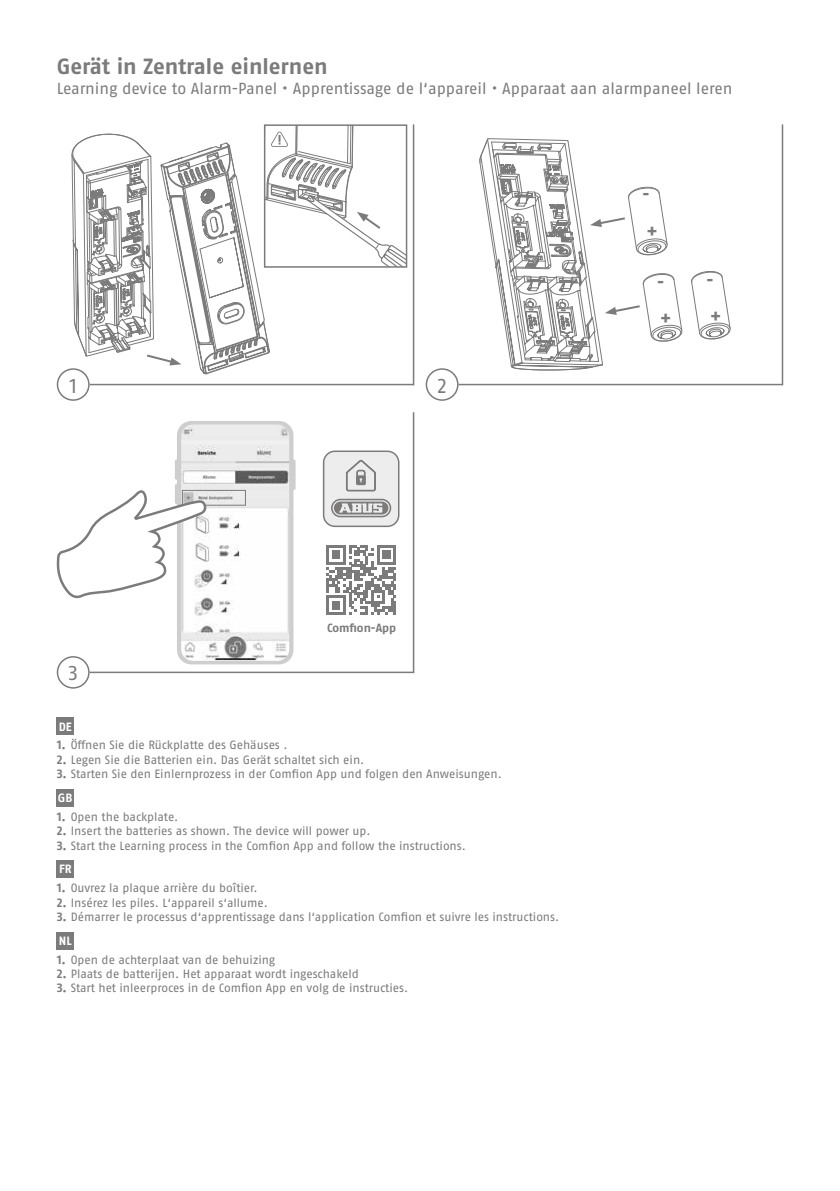
<style>
.page{position:relative;width:840px;height:1191px;background:#fff}
.page>*{position:absolute;margin:0;border:0;box-sizing:border-box;transform-origin:0 0}
.t1{font:700 22px "ABUS Fago Pro";letter-spacing:-.005em;color:#7c7b7b}
.t2{font:20px "ABUS Fago Pro";color:#7c7b7b}
.t3{font:700 17.6px "ABUS Fago Pro";color:#7c7b7b}
.t4{font:16px "ABUS Fago Pro";letter-spacing:-.005em;color:#7c7b7b}
.t5{font:12px/24px "ABUS Fago Pro";letter-spacing:-.005em;color:#7c7b7b}
.t6{font:700 12px "ABUS Fago Pro";color:#fff}
.t7{font:700 11.8px "ABUS Fago Pro";color:#7c7b7b}
.s1{font-weight:700}
.s2{font-weight:700;color:#fff}
</style>
<div class="page">
<div style="left:425px;top:368px;width:33px;height:33px;border:2px solid #7c7b7b;border-radius:50%"></div>
<hr style="left:412px;top:124px;width:2px;height:261px;background:#7c7b7b">
<hr style="left:781px;top:124px;width:1px;height:261px;background:#7c7b7b">
<hr style="left:458px;top:384px;width:324px;height:1px;background:#7c7b7b">
<div style="left:57px;top:718px;width:17px;height:17px;background:#7c7b7b"></div>
<div style="left:57px;top:789px;width:17px;height:17px;background:#7c7b7b"></div>
<div style="left:57px;top:860px;width:17px;height:17px;background:#7c7b7b"></div>
<div style="left:57px;top:932px;width:17px;height:17px;background:#7c7b7b"></div>
<svg style="left:479px;top:138px;width:251px;height:233px"></svg>
<div style="left:57px;top:368px;width:33px;height:33px;border:2px solid #7c7b7b;border-radius:50%"></div>
<hr style="left:90px;top:384px;width:323px;height:1px;background:#7c7b7b">
<div style="left:57px;top:656px;width:33px;height:32px;border:2px solid #7c7b7b;border-radius:50%"></div>
<hr style="left:412px;top:412px;width:2px;height:261px;background:#7c7b7b">
<hr style="left:90px;top:671px;width:323px;height:2px;background:#7c7b7b">
<svg style="left:326px;top:545px;width:70px;height:70px"></svg>
<div style="left:323px;top:451px;width:75px;height:75px;background:#ededed;border-radius:11px"></div>
<div style="left:323px;top:450px;width:76px;height:77px;border:2px solid #7c7b7b;border-radius:11px"></div>
<svg style="left:331px;top:499px;width:60px;height:18px"></svg>
<svg style="left:346px;top:460px;width:29px;height:31px"></svg>
<svg style="left:56px;top:421px;width:239px;height:243px"></svg>
<svg style="left:71px;top:124px;width:335px;height:265px"></svg>
<h1 class="t1" style="left:57px;top:53px;width:272px">Gerät in Zentrale einlernen</h1>
<h3 class="t4" style="left:57px;top:79px;width:676px">Learning device to Alarm-Panel • Apprentissage de l‘appareil • Apparaat aan alarmpaneel leren</h3>
<h3 class="t3" style="left:642px;top:183px;width:9px">-</h3>
<h3 class="t3" style="left:646px;top:221px;width:13px">+</h3>
<h3 class="t3" style="left:656px;top:271px;width:9px">-</h3>
<h3 class="t3" style="left:706px;top:269px;width:9px">-</h3>
<h2 class="t2" style="left:69px;top:373px;width:9px">1</h2>
<h2 class="t2" style="left:68px;top:661px;width:11px">3</h2>
<h2 class="t2" style="left:437px;top:373px;width:11px">2</h2>
<p class="t7" style="left:327px;top:621px;width:71px">Comfion-App</p>
<p class="t6" style="left:59px;top:719px;width:15px">DE</p>
<p class="t5" style="left:57px;top:733px;width:232px"><span class="s1">1.</span> Öffnen Sie die Rückplatte des Gehäuses .</p>
<p class="t5" style="left:57px;top:747px;width:309px"><span class="s1">2.</span> Legen Sie die Batterien ein. Das Gerät schaltet sich ein.</p>
<p class="t5" style="left:57px;top:762px;width:446px"><span class="s1">3.</span> Starten Sie den Einlernprozess in der Comfion App und folgen den Anweisungen.<br><span class="s2">GB</span></p>
<p class="t5" style="left:57px;top:804px;width:123px"><span class="s1">1.</span> Open the backplate.</p>
<p class="t5" style="left:57px;top:819px;width:315px"><span class="s1">2.</span> Insert the batteries as shown. The device will power up.</p>
<p class="t5" style="left:57px;top:833px;width:410px"><span class="s1">3.</span> Start the Learning process in the Comfion App and follow the instructions.<br><span class="s2">FR</span></p>
<p class="t5" style="left:57px;top:876px;width:202px"><span class="s1">1.</span> Ouvrez la plaque arrière du boîtier.</p>
<p class="t5" style="left:57px;top:890px;width:212px"><span class="s1">2.</span> Insérez les piles. L‘appareil s‘allume.</p>
<p class="t5" style="left:57px;top:904px;width:504px"><span class="s1">3.</span> Démarrer le processus d‘apprentissage dans l‘application Comfion et suivre les instructions.<br><span class="s2">NL</span></p>
<p class="t5" style="left:57px;top:947px;width:220px"><span class="s1">1.</span> Open de achterplaat van de behuizing</p>
<p class="t5" style="left:57px;top:962px;width:303px"><span class="s1">2.</span> Plaats de batterijen. Het apparaat wordt ingeschakeld</p>
<p class="t5" style="left:57px;top:976px;width:353px"><span class="s1">3.</span> Start het inleerproces in de Comfion App en volg de instructies.</p>
<h3 class="t3" style="left:659px;top:307px;width:13px">+</h3>
<h3 class="t3" style="left:709px;top:305px;width:13px">+</h3>
</div>
